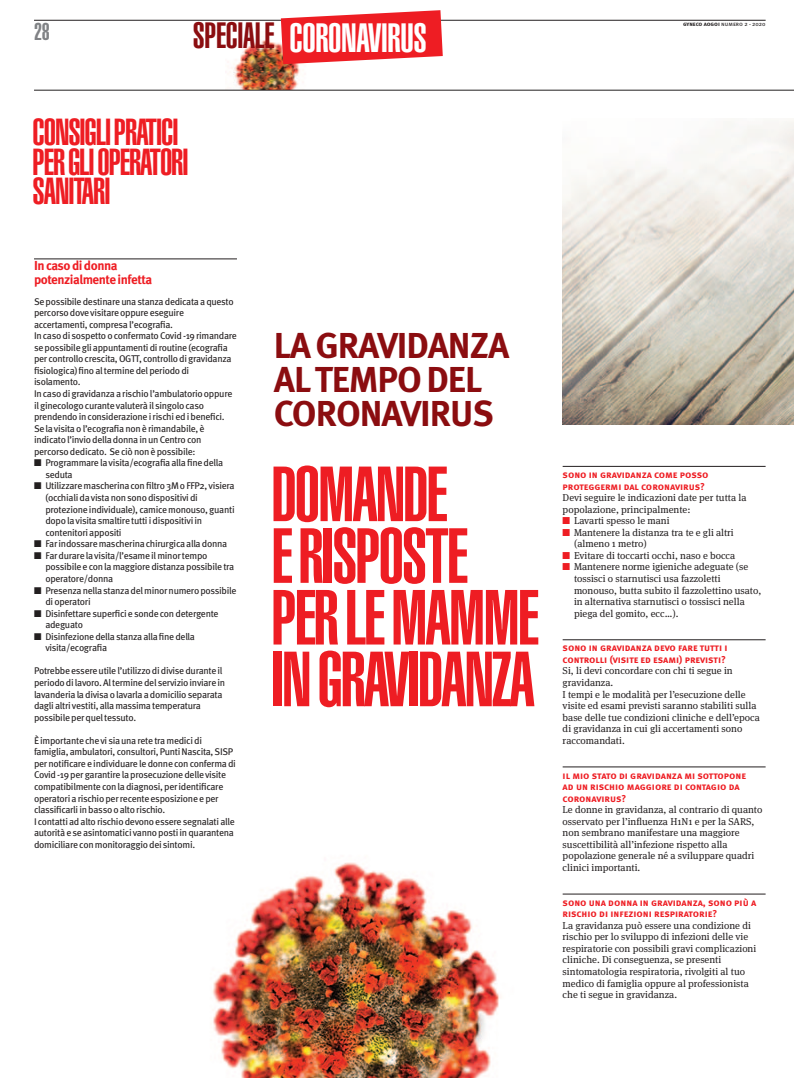
<style>
.page{position:relative;width:794px;height:1078px;background:#fff}
.page>*{position:absolute;margin:0;border:0;box-sizing:border-box;transform-origin:0 0}
.t1{font:900 extra-condensed 76.6px "Helvetica";letter-spacing:-.03em;color:#ee1d23}
.t2{font:900 extra-condensed 40.2px "Helvetica";letter-spacing:-.01em;color:#fff}
.t3{font:900 extra-condensed 37px/29.4px "Helvetica";letter-spacing:-.03em;color:#ee1d23}
.t4{font:700 36px/34px "Meta Pro";letter-spacing:-.03em;color:#8b0d10}
.t5{font:900 extra-condensed 36px "Helvetica";letter-spacing:-.01em;color:#8b0d10}
.t6{font:900 extra-condensed 24px "Helvetica";color:#808285}
.t7{font:700 13px/13px "Meta Pro";color:#ee1d23}
.t8{font:10px/11.5px "Meta Serif OT";color:#231f20}
.t9{font:700 10px/11.6px "Meta Pro";letter-spacing:-.005em;color:#ee1d23}
.t10{font:9.7px/11.6px "Meta Pro";letter-spacing:-.03em;color:#231f20}
.t11{font:6px "Meta Pro";color:#231f20}
.s1{font-weight:700}
.s2{color:#ee1d23}
</style>
<div class="page">
<img style="left:212px;top:862px;width:289px;height:215px">
<hr style="left:34px;top:20px;width:731px;height:1px;background:#231f20">
<img style="left:225px;top:40px;width:85px;height:50px">
<svg style="left:281px;top:10px;width:162px;height:54px;background:#f04045"></svg>
<hr style="left:34px;top:90px;width:760px;height:1px;background:#231f20">
<img style="left:562px;top:120px;width:232px;height:304px">
<hr style="left:562px;top:466px;width:203px;height:1px;background:#231f20">
<hr style="left:562px;top:639px;width:203px;height:1px;background:#231f20">
<hr style="left:562px;top:766px;width:203px;height:1px;background:#231f20">
<hr style="left:562px;top:893px;width:203px;height:1px;background:#231f20">
<hr style="left:34px;top:258px;width:203px;height:1px;background:#231f20">
<p class="t5" style="left:193px;top:23px;width:83px">SPECIALE</p>
<p class="t2" style="left:289px;top:23px;width:139px">CORONAVIRUS</p>
<p class="t6" style="left:34px;top:23px;width:17px">28</p>
<p class="t11" style="left:683px;top:22px;width:84px"><span class="s1">gyneco aogoi</span> numero 2 - 2020</p>
<p class="t3" style="left:33px;top:120px;width:147px">CONSIGLI PRATICI</p>
<p class="t3" style="left:33px;top:149px;width:157px">PER GLI OPERATORI<br>SANITARI</p>
<p class="t7" style="left:34px;top:260px;width:120px">In caso di donna potenzialmente infetta</p>
<p class="t10" style="left:34px;top:296px;width:201px">Se possibile destinare una stanza dedicata a questo percorso dove visitare oppure eseguire accertamenti, compresa l’ecografia.</p>
<p class="t10" style="left:34px;top:331px;width:204px">In caso di sospetto o confermato Covid -19 rimandare se possibile gli appuntamenti di routine (ecografia per controllo crescita, OGTT, controllo di gravidanza fisiologica) fino al termine del periodo di isolamento.</p>
<p class="t10" style="left:34px;top:388px;width:200px">In caso di gravidanza a rischio l’ambulatorio oppure il ginecologo curante valuterà il singolo caso prendendo in considerazione i rischi ed i benefici.</p>
<p class="t10" style="left:34px;top:423px;width:172px">Se la visita o l’ecografia non è rimandabile, è indicato l’invio della donna in un Centro con percorso dedicato. Se ciò non è possibile:</p>
<p class="t10" style="left:45px;top:458px;width:179px;text-indent:-11px">■ Programmare la visita/ecografia alla fine della seduta</p>
<p class="t10" style="left:45px;top:481px;width:191px;text-indent:-11px">■ Utilizzare mascherina con filtro 3M o FFP2, visiera (occhiali da vista non sono dispositivi di protezione individuale), camice monouso, guanti dopo la visita smaltire tutti i dispositivi in contenitori appositi</p>
<p class="t10" style="left:34px;top:538px;width:195px">■ Far indossare mascherina chirurgica alla donna</p>
<p class="t10" style="left:45px;top:550px;width:190px;text-indent:-11px">■ Far durare la visita/l’esame il minor tempo possibile e con la maggiore distanza possibile tra operatore/donna</p>
<p class="t10" style="left:45px;top:585px;width:193px;text-indent:-11px">■ Presenza nella stanza del minor numero possibile di operatori</p>
<p class="t10" style="left:45px;top:608px;width:175px;text-indent:-11px">■ Disinfettare superfici e sonde con detergente adeguato</p>
<p class="t10" style="left:45px;top:631px;width:151px;text-indent:-11px">■ Disinfezione della stanza alla fine della visita/ecografia</p>
<p class="t10" style="left:34px;top:665px;width:193px">Potrebbe essere utile l’utilizzo di divise durante il periodo di lavoro. Al termine del servizio inviare in lavanderia la divisa o lavarla a domicilio separata dagli altri vestiti, alla massima temperatura possibile per quel tessuto.</p>
<p class="t10" style="left:34px;top:735px;width:203px">È importante che vi sia una rete tra medici di famiglia, ambulatori, consultori, Punti Nascita, SISP per notificare e individuare le donne con conferma di Covid -19 per garantire la prosecuzione delle visite compatibilmente con la diagnosi, per identificare operatori a rischio per recente esposizione e per classificarli in basso o alto rischio.</p>
<p class="t10" style="left:34px;top:816px;width:202px;text-align:justify">I contatti ad alto rischio devono essere segnalati alle autorità e se asintomatici vanno posti in quarantena domiciliare con monitoraggio dei sintomi.</p>
<p class="t4" style="left:274px;top:331px;width:237px">LA GRAVIDANZA<br>AL TEMPO DEL<br>CORONAVIRUS</p>
<p class="t1" style="left:271px;top:466px;width:178px">DOMANDE</p>
<p class="t1" style="left:271px;top:528px;width:198px">E RISPOSTE</p>
<p class="t1" style="left:271px;top:589px;width:269px">PER LE MAMME</p>
<p class="t1" style="left:271px;top:651px;width:265px">IN GRAVIDANZA</p>
<p class="t9" style="left:562px;top:469px;width:147px">sono in gravidanza come posso proteggermi dal coronavirus?</p>
<p class="t8" style="left:562px;top:492px;width:185px">Devi seguire le indicazioni date per tutta la popolazione, principalmente:</p>
<p class="t8" style="left:562px;top:515px;width:108px"><span class="s2">■</span> Lavarti spesso le mani</p>
<p class="t8" style="left:574px;top:527px;width:161px;text-indent:-11px"><span class="s2">■</span> Mantenere la distanza tra te e gli altri (almeno 1 metro)</p>
<p class="t8" style="left:562px;top:550px;width:174px"><span class="s2">■</span> Evitare di toccarti occhi, naso e bocca</p>
<p class="t8" style="left:574px;top:562px;width:189px;text-indent:-11px"><span class="s2">■</span> Mantenere norme igieniche adeguate (se tossisci o starnutisci usa fazzoletti monouso, butta subito il fazzolettino usato, in alternativa starnutisci o tossisci nella piega del gomito, ecc…).</p>
<p class="t9" style="left:562px;top:642px;width:166px">sono in gravidanza devo fare tutti i controlli (visite ed esami) previsti?</p>
<p class="t8" style="left:562px;top:666px;width:172px">Si, li devi concordare con chi ti segue in gravidanza.</p>
<p class="t8" style="left:562px;top:689px;width:199px">I tempi e le modalità per l’esecuzione delle visite ed esami previsti saranno stabiliti sulla base delle tue condizioni cliniche e dell’epoca di gravidanza in cui gli accertamenti sono raccomandati.</p>
<p class="t9" style="left:562px;top:769px;width:185px">il mio stato di gravidanza mi sottopone ad un rischio maggiore di contagio da coronavirus?</p>
<p class="t8" style="left:562px;top:804px;width:201px">Le donne in gravidanza, al contrario di quanto osservato per l’influenza H1N1 e per la SARS, non sembrano manifestare una maggiore suscettibilità all’infezione rispetto alla popolazione generale né a sviluppare quadri clinici importanti.</p>
<p class="t9" style="left:562px;top:896px;width:195px">sono una donna in gravidanza, sono più a rischio di infezioni respiratorie?</p>
<p class="t8" style="left:562px;top:920px;width:195px">La gravidanza può essere una condizione di rischio per lo sviluppo di infezioni delle vie respiratorie con possibili gravi complicazioni cliniche. Di conseguenza, se presenti sintomatologia respiratoria, rivolgiti al tuo medico di famiglia oppure al professionista che ti segue in gravidanza.</p>
</div>
